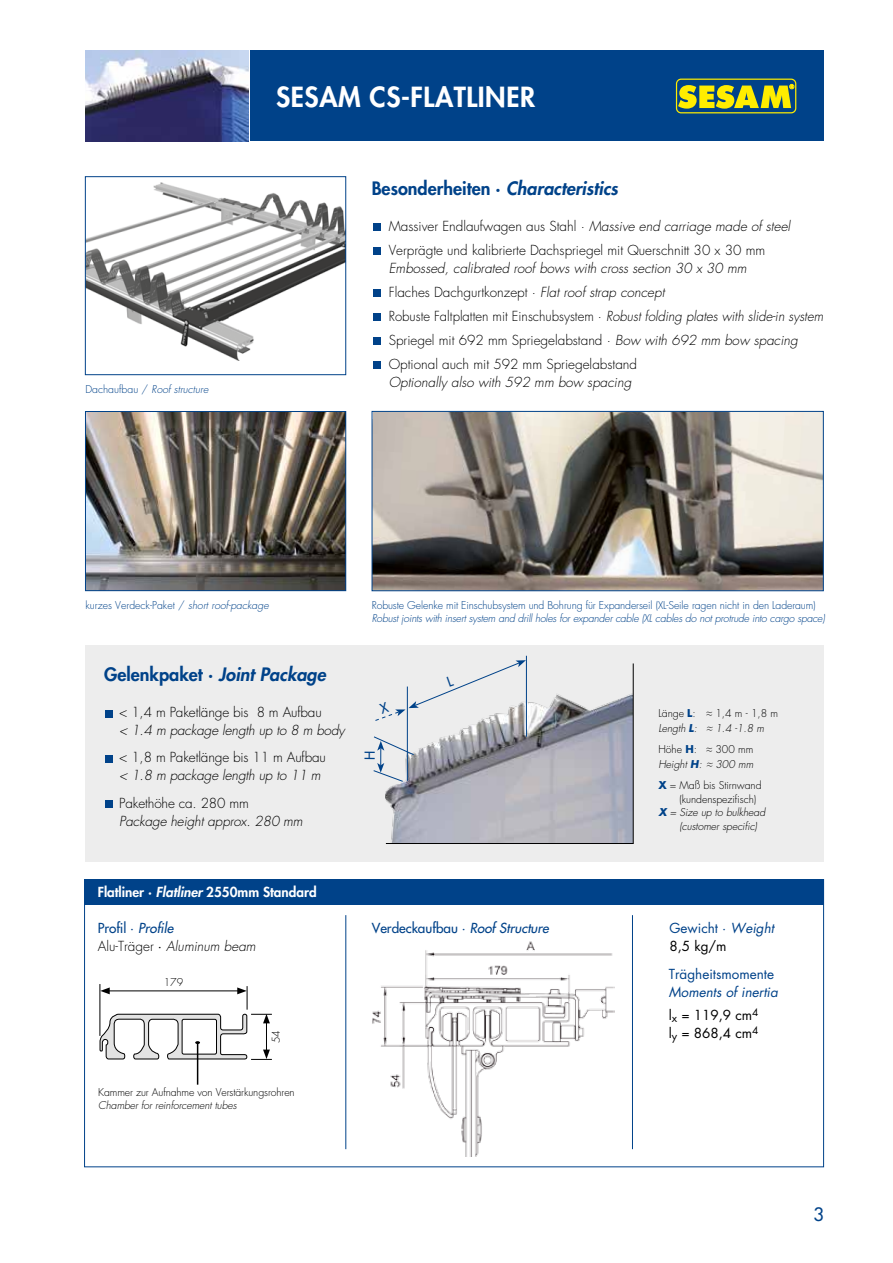
<style>
.page{position:relative;width:893px;height:1263px;background:#fff}
.page>*{position:absolute;margin:0;border:0;box-sizing:border-box;transform-origin:0 0}
.t1{font:800 27px "Futura LT";letter-spacing:.02em;color:#fff}
.t2{font:800 18px "Futura LT";color:#004289}
.t3{font:18px "Futura LT";color:#004289}
.t4{font:italic 300 13.5px/24px "Futura LT";color:#000}
.t5{font:300 13.5px/24px "Futura LT";color:#000}
.t6{font:13.5px/18px "Futura LT";color:#004289}
.t7{font:800 13.5px "Futura LT";color:#fff}
.t8{font:13.5px "Futura LT";color:#004289}
.t9{font:italic 13.5px/22.5px "Futura LT";color:#004289}
.t10{font:13.5px "Futura LT";color:#000}
.t11{font:300 10.5px "Futura LT";letter-spacing:-.01em;color:#004289}
.t12{font:300 10.5px/15px "Futura LT";letter-spacing:-.01em;color:#000}
.t13{font:italic 300 10.5px "Futura LT";letter-spacing:-.02em;color:#004289}
.t14{font:italic 300 10.5px/15px "Futura LT";letter-spacing:-.005em;color:#000}
.t15{font:italic 300 10.5px "Futura LT";color:#004289}
.s1{font-style:normal}
.s2{font-style:italic}
.s3{font-weight:700;color:#004289}
.s4{font-weight:700;font-style:italic;color:#004289}
.s5{font-weight:700;font-style:normal;color:#004289}
.s6{font-weight:400;font-style:normal;color:#004289}
.s7{font-weight:400;color:#004289}
.s8{font-weight:400;font-style:normal}
.s9{color:#000}
.s10{font-style:normal;color:#000}
</style>
<div class="page">
<div style="left:250px;top:51px;width:574px;height:90px;background:#004289"></div>
<svg style="left:671px;top:74px;width:130px;height:44px"></svg>
<div style="left:676px;top:79px;width:120px;height:34px;border:1px solid #ffed00;border-radius:5px"></div>
<svg style="left:678px;top:84px;width:116px;height:25px"></svg>
<img style="left:85px;top:51px;width:163px;height:90px">
<div style="left:373px;top:223px;width:7px;height:8px;background:#004289"></div>
<div style="left:373px;top:247px;width:7px;height:8px;background:#004289"></div>
<div style="left:373px;top:289px;width:7px;height:8px;background:#004289"></div>
<div style="left:373px;top:313px;width:7px;height:8px;background:#004289"></div>
<div style="left:373px;top:337px;width:7px;height:8px;background:#004289"></div>
<div style="left:373px;top:361px;width:7px;height:8px;background:#004289"></div>
<img style="left:87px;top:183px;width:257px;height:177px">
<div style="left:85px;top:176px;width:261px;height:199px;border:1px solid #004289"></div>
<img style="left:374px;top:413px;width:448px;height:176px">
<div style="left:372px;top:411px;width:452px;height:180px;border:1px solid #004289"></div>
<img style="left:87px;top:413px;width:257px;height:176px">
<div style="left:85px;top:411px;width:261px;height:180px;border:1px solid #004289"></div>
<img style="left:372px;top:941px;width:242px;height:215px">
<div style="left:84px;top:879px;width:740px;height:26px;background:#004289"></div>
<hr style="left:100px;top:984px;width:1px;height:52px;background:#000">
<div style="left:85px;top:645px;width:739px;height:216px;background:#ededed"></div>
<div style="left:106px;top:710px;width:7px;height:7px;background:#004289"></div>
<div style="left:106px;top:755px;width:7px;height:7px;background:#004289"></div>
<div style="left:106px;top:800px;width:7px;height:7px;background:#004289"></div>
<hr style="left:526px;top:656px;width:1px;height:81px;background:#004289">
<hr style="left:197px;top:1042px;width:1px;height:43px;background:#000">
<svg style="left:100px;top:986px;width:172px;height:74px"></svg>
<hr style="left:345px;top:915px;width:1px;height:234px;background:#004289">
<hr style="left:632px;top:915px;width:1px;height:234px;background:#004289">
<svg style="left:373px;top:660px;width:261px;height:184px"></svg>
<h1 class="t1" style="left:276px;top:79px;width:260px">SESAM CS-FLATLINER</h1>
<p class="t15" style="left:85px;top:383px;width:125px"><span class="s1">Dachaufbau /</span> Roof structure</p>
<h2 class="t2" style="left:372px;top:176px;width:248px">Besonderheiten · <span class="s2">Characteristics</span></h2>
<p class="t5" style="left:389px;top:214px;width:403px">Massiver Endlaufwagen aus Stahl · <span class="s2">Massive end carriage made of steel<br></span>Verprägte und kalibrierte Dachspriegel mit Querschnitt 30 x 30 mm</p>
<p class="t4" style="left:389px;top:256px;width:436px">Embossed, calibrated roof bows with cross section 30 x 30 mm<br><span class="s1">Flaches Dachgurtkonzept ·</span> Flat roof strap concept<br><span class="s1">Robuste Faltplatten mit Einschubsystem ·</span> Robust folding plates with slide-in system <span class="s1">Spriegel mit 692 mm Spriegelabstand ·</span> Bow with 692 mm bow spacing <span class="s1">Optional auch mit 592 mm Spriegelabstand</span></p>
<p class="t4" style="left:389px;top:370px;width:244px">Optionally also with 592 mm bow spacing</p>
<p class="t11" style="left:85px;top:598px;width:185px">kurzes Verdeck-Paket / <span class="s2">short roof-package</span></p>
<h2 class="t2" style="left:104px;top:663px;width:223px">Gelenkpaket · <span class="s2">Joint Package</span></h2>
<p class="t5" style="left:119px;top:701px;width:204px">&lt; 1,4 m Paketlänge bis 8 m Aufbau</p>
<p class="t4" style="left:119px;top:719px;width:227px">&lt; 1.4 m package length up to 8 m body</p>
<p class="t5" style="left:119px;top:746px;width:208px">&lt; 1,8 m Paketlänge bis 11 m Aufbau</p>
<p class="t4" style="left:119px;top:764px;width:203px">&lt; 1.8 m package length up to 11 m</p>
<p class="t5" style="left:119px;top:791px;width:131px">Pakethöhe ca. 280 mm</p>
<p class="t4" style="left:119px;top:809px;width:185px">Package height approx. 280 mm</p>
<p class="t11" style="left:372px;top:598px;width:446px">Robuste Gelenke mit Einschubsystem und Bohrung für Expanderseil (XL-Seile ragen nicht in den Laderaum)</p>
<p class="t13" style="left:372px;top:612px;width:455px">Robust joints with insert system and drill holes for expander cable (XL cables do not protrude into cargo space)</p>
<p class="t12" style="left:658px;top:706px;width:121px">Länge <span class="s3">L</span>: ≈ 1,4 m - 1,8 m<br><span class="s2">Length</span> <span class="s4">L</span><span class="s2">: ≈ 1.4 -1.8 m</span></p>
<p class="t14" style="left:658px;top:742px;width:97px"><span class="s1">Höhe</span> <span class="s5">H</span><span class="s1">: ≈ 300 mm<br></span>Height <span class="s3">H</span>: ≈ 300 mm</p>
<p class="t12" style="left:658px;top:778px;width:105px"><span class="s3">X</span> = Maß bis Stirnwand</p>
<p class="t12" style="left:679px;top:791px;width:78px">(kundenspezifisch)</p>
<p class="t14" style="left:658px;top:805px;width:108px"><span class="s3">X</span> = Size up to bulkhead</p>
<p class="t14" style="left:679px;top:818px;width:79px">(customer specific)</p>
<p class="t7" style="left:98px;top:883px;width:220px">Flatliner · <span class="s2">Flatliner</span> 2550mm Standard</p>
<p class="t4" style="left:98px;top:919px;width:159px;line-height:18.3px"><span class="s6">Profil ·</span> <span class="s7">Profile<br></span><span class="s1">Alu-Träger</span> <span class="s8">·</span> Aluminum beam</p>
<p class="t8" style="left:372px;top:919px;width:179px">Verdeckaufbau · <span class="s2">Roof Structure</span></p>
<p class="t12" style="left:164px;top:975px;width:21px">179</p>
<p class="t12" style="left:269px;top:1043px;width:15px;rotate:-90deg">54</p>
<p class="t12" style="left:98px;top:1085px;width:198px">Kammer zur Aufnahme von Verstärkungsrohren</p>
<p class="t14" style="left:98px;top:1098px;width:140px">Chamber for reinforcement tubes</p>
<p class="t6" style="left:669px;top:919px;width:106px">Gewicht · <span class="s2">Weight<br></span><span class="s9">8,5 kg/m</span></p>
<p class="t6" style="left:669px;top:965px;width:107px">Trägheitsmomente</p>
<p class="t9" style="left:669px;top:981px;width:111px">Moments of inertia <span class="s10">l</span><sub>x</sub> <span class="s10">= 119,9 cm</span><sup>4</sup></p>
<p class="t10" style="left:669px;top:1024px;width:91px">l<sub>y</sub> = 868,4 cm<sup>4</sup></p>
<h2 class="t3" style="left:813px;top:1203px;width:12px">3</h2>
</div>
